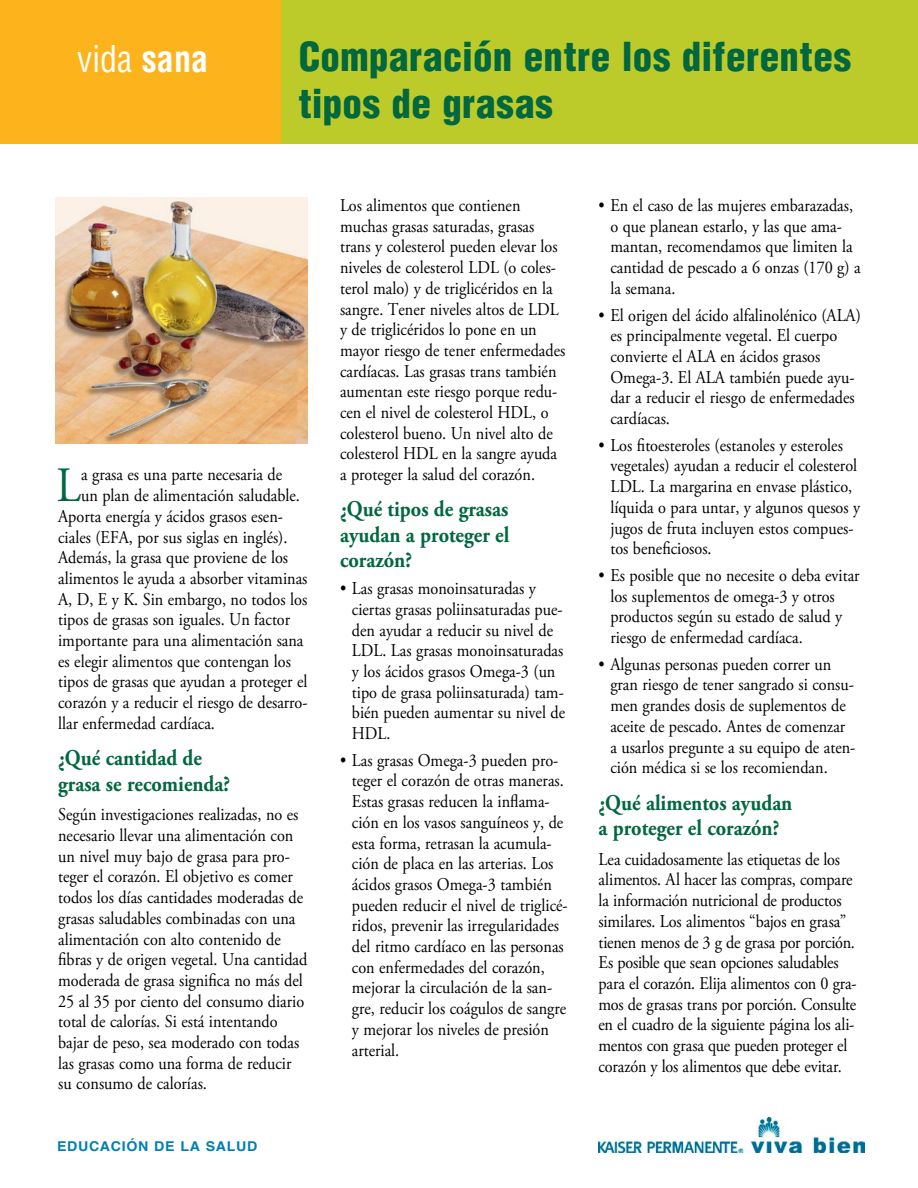
<style>
.page{position:relative;width:918px;height:1188px;background:#fff}
.page>*{position:absolute;margin:0;border:0;box-sizing:border-box;transform-origin:0 0}
._11_13_Body{font:49.2px "Adobe Garamond Pro";color:#00673e;scale:.9 1}
.Heading_1{font:900 condensed 39px/46.5px "Helvetica";letter-spacing:.015em;color:#00673e}
.Heading_2{font:condensed 36px "Helvetica";color:#fff;scale:.95 1}
.Heading_3{font:700 22.5px/25.5px "Adobe Garamond Pro";color:#00673e;scale:.9 1}
._11_13_Body-2{font:18px/20.7px "Adobe Garamond Pro";color:#000;scale:.9 1}
.t1{font:700 13.5px "Helvetica";letter-spacing:.05em;color:#007fb3;scale:1.05 1}
.s1{font-weight:700}
</style>
<div class="page">
<img style="left:56px;top:197px;width:251px;height:247px">
<div style="left:0;top:0;width:281px;height:144px;background:#fcb31c"></div>
<div style="left:281px;top:0;width:637px;height:144px;background:#bdcb2a"></div>
<img style="left:598px;top:1117px;width:266px;height:35px">
<h2 class="Heading_2" style="left:77px;top:36px;width:139px">vida <span class="s1">sana</span></h2>
<h1 class="Heading_1" style="left:299px;top:34px;width:554px">Comparación entre los diferentes tipos de grasas</h1>
<p class="_11_13_Body" style="left:57px;top:456px;width:29px">L</p>
<p class="_11_13_Body-2" style="left:81px;top:465px;width:225px">a grasa es una parte necesaria de</p>
<p class="_11_13_Body-2" style="left:81px;top:486px;width:245px">un plan de alimentación saludable.</p>
<p class="_11_13_Body-2" style="left:58px;top:506px;width:251px">Aporta energía y ácidos grasos esen-</p>
<p class="_11_13_Body-2" style="left:58px;top:527px;width:256px">ciales (EFA, por sus siglas en inglés).</p>
<p class="_11_13_Body-2" style="left:58px;top:548px;width:257px">Además, la grasa que proviene de los</p>
<p class="_11_13_Body-2" style="left:58px;top:569px;width:279px">alimentos le ayuda a absorber vitaminas</p>
<p class="_11_13_Body-2" style="left:58px;top:589px;width:278px">A, D, E y K. Sin embargo, no todos los</p>
<p class="_11_13_Body-2" style="left:58px;top:610px;width:259px">tipos de grasas son iguales. Un factor</p>
<p class="_11_13_Body-2" style="left:58px;top:631px;width:274px">importante para una alimentación sana</p>
<p class="_11_13_Body-2" style="left:58px;top:651px;width:260px">es elegir alimentos que contengan los</p>
<p class="_11_13_Body-2" style="left:58px;top:672px;width:278px">tipos de grasas que ayudan a proteger el</p>
<p class="_11_13_Body-2" style="left:58px;top:693px;width:279px">corazón y a reducir el riesgo de desarro-</p>
<p class="_11_13_Body-2" style="left:58px;top:713px;width:176px">llar enfermedad cardíaca.</p>
<h3 class="Heading_3" style="left:58px;top:746px;width:193px">¿Qué cantidad de grasa se recomienda?</h3>
<p class="_11_13_Body-2" style="left:58px;top:805px;width:278px">Según investigaciones realizadas, no es necesario llevar una alimentación con un nivel muy bajo de grasa para pro&shy;teger el corazón. El objetivo es comer todos los días cantidades moderadas de grasas saludables combinadas con una alimentación con alto contenido de fibras y de origen vegetal. Una cantidad moderada de grasa significa no más del 25 al 35 por ciento del consumo diario total de calorías. Si está intentando bajar de peso, sea moderado con todas las grasas como una forma de reducir su consumo de calorías.</p>
<p class="t1" style="left:57px;top:1135px;width:192px">EDUCACIÓN DE LA SALUD</p>
<p class="_11_13_Body-2" style="left:340px;top:196px;width:252px">Los alimentos que contienen muchas grasas saturadas, grasas trans y colesterol pueden elevar los niveles de colesterol LDL (o coles&shy;terol malo) y de triglicéridos en la sangre. Tener niveles altos de LDL y de triglicéridos lo pone en un mayor riesgo de tener enfermedades cardíacas. Las grasas trans también aumentan este riesgo porque redu&shy;cen el nivel de colesterol HDL, o colesterol bueno. Un nivel alto de colesterol HDL en la sangre ayuda a proteger la salud del corazón.</p>
<h3 class="Heading_3" style="left:340px;top:497px;width:190px;text-align:justify">¿Qué tipos de grasas ayudan a proteger el corazón?</h3>
<p class="_11_13_Body-2" style="left:352px;top:579px;width:238px;text-indent:-12px">• Las grasas monoinsaturadas y ciertas grasas poliinsaturadas pue&shy;den ayudar a reducir su nivel de<br>LDL. Las grasas monoinsaturadas y los ácidos grasos Omega-3 (un tipo de grasa poliinsaturada) tam&shy;bién pueden aumentar su nivel de<br>HDL.</p>
<p class="_11_13_Body-2" style="left:352px;top:750px;width:241px;text-indent:-12px">• Las grasas Omega-3 pueden pro&shy;teger el corazón de otras maneras.<br>Estas grasas reducen la inflama&shy;ción en los vasos sanguíneos y, de esta forma, retrasan la acumula&shy;ción de placa en las arterias. Los ácidos grasos Omega-3 también pueden reducir el nivel de triglicé&shy;ridos, prevenir las irregularidades del ritmo cardíaco en las personas con enfermedades del corazón, mejorar la circulación de la san&shy;gre, reducir los coágulos de sangre y mejorar los niveles de presión arterial.</p>
<p class="_11_13_Body-2" style="left:610px;top:196px;width:280px;text-indent:-12px">• En el caso de las mujeres embarazadas, o que planean estarlo, y las que ama&shy;mantan, recomendamos que limiten la cantidad de pescado a 6 onzas (170 g) a la semana.</p>
<p class="_11_13_Body-2" style="left:610px;top:305px;width:280px;text-indent:-12px">• El origen del ácido alfalinolénico (ALA) es principalmente vegetal. El cuerpo convierte el ALA en ácidos grasos Omega-3. El ALA también puede ayu&shy;dar a reducir el riesgo de enfermedades cardíacas.</p>
<p class="_11_13_Body-2" style="left:610px;top:435px;width:279px;text-indent:-12px">• Los fitoesteroles (estanoles y esteroles vegetales) ayudan a reducir el colesterol LDL. La margarina en envase plástico, líquida o para untar, y algunos quesos y jugos de fruta incluyen estos compues&shy;tos beneficiosos.</p>
<p class="_11_13_Body-2" style="left:610px;top:566px;width:278px;text-indent:-12px">• Es posible que no necesite o deba evitar los suplementos de omega-3 y otros productos según su estado de salud y riesgo de enfermedad cardíaca.</p>
<p class="_11_13_Body-2" style="left:610px;top:654px;width:274px;text-indent:-12px">• Algunas personas pueden correr un gran riesgo de tener sangrado si consu&shy;men grandes dosis de suplementos de aceite de pescado. Antes de comenzar a usarlos pregunte a su equipo de aten&shy;ción médica si se los recomiendan.</p>
<h3 class="Heading_3" style="left:598px;top:790px;width:217px">¿Qué alimentos ayudan a proteger el corazón?</h3>
<p class="_11_13_Body-2" style="left:598px;top:849px;width:288px">Lea cuidadosamente las etiquetas de los alimentos. Al hacer las compras, compare la información nutricional de productos similares. Los alimentos “bajos en grasa” tienen menos de 3 g de grasa por porción.<br>Es posible que sean opciones saludables para el corazón. Elija alimentos con 0 gra&shy;mos de grasas trans por porción. Consulte en el cuadro de la siguiente página los ali&shy;mentos con grasa que pueden proteger el corazón y los alimentos que debe evitar.</p>
</div>
